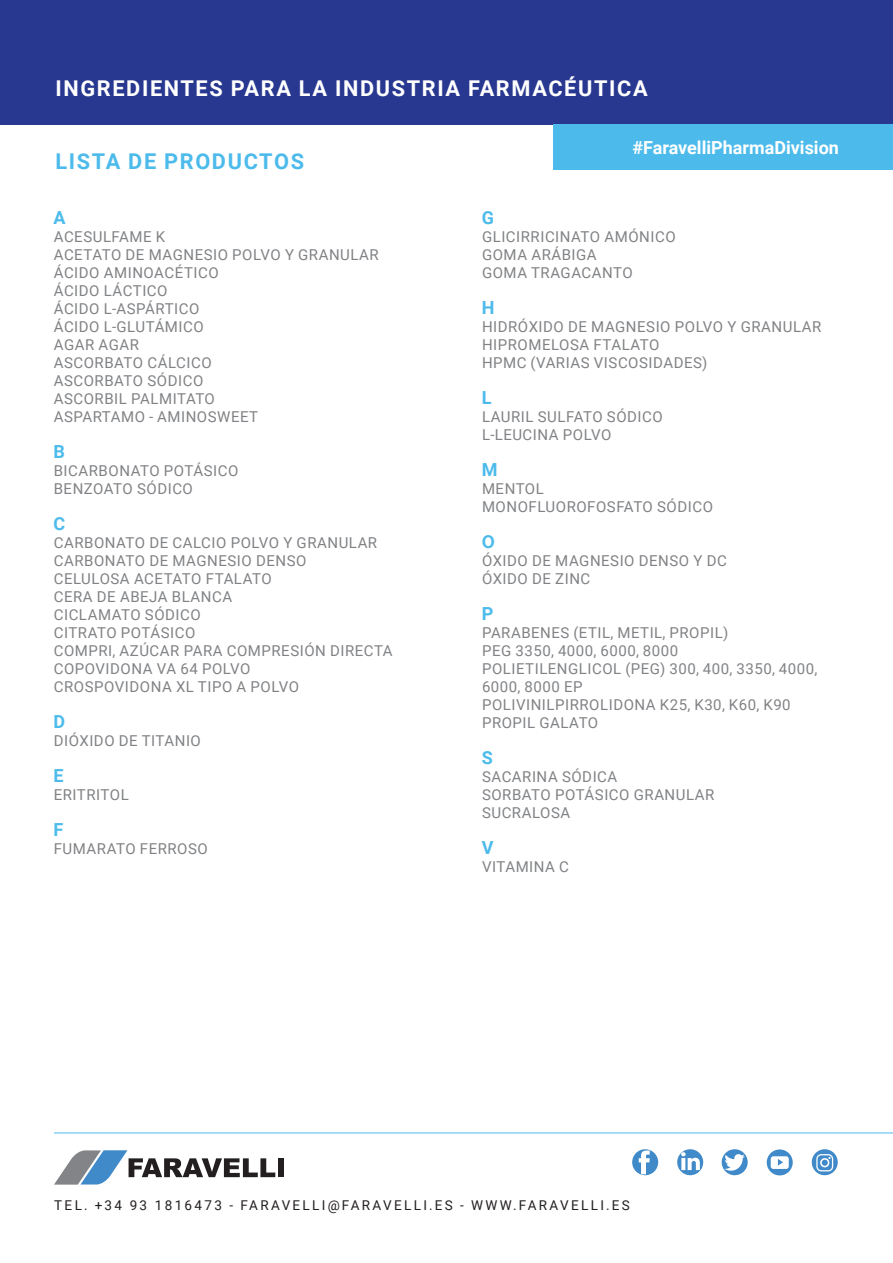
<style>
.page{position:relative;width:893px;height:1263px;background:#fff}
.page>*{position:absolute;margin:0;border:0;box-sizing:border-box;transform-origin:0 0}
.t1{font:700 21.75px "Roboto";letter-spacing:.075em;color:#fff}
.t2{font:700 21.75px "Roboto";letter-spacing:.075em;color:#4cbbeb}
.t3{font:700 18px "Roboto";color:#fff}
.t4{font:700 18px "Roboto";color:#4cbbeb}
.t5{font:15px "Roboto";letter-spacing:.035em;color:#808285}
.t6{font:13.5px "Roboto";letter-spacing:.175em;color:#231f20}
</style>
<div class="page">
<hr style="left:54px;top:1133px;width:839px;height:1px;background:#4cbbeb">
<svg style="left:54px;top:1150px;width:221px;height:34px"></svg>
<div style="left:278px;top:1158px;width:6px;height:19px;background:#231f20"></div>
<div style="left:0;top:0;width:893px;height:124px;background:#283890"></div>
<div style="left:554px;top:124px;width:339px;height:46px;background:#4cbbeb"></div>
<div style="left:632px;top:1149px;width:26px;height:26px;background:#408ac9;border-radius:50%"></div>
<div style="left:722px;top:1149px;width:26px;height:26px;background:#408ac9;border-radius:50%"></div>
<svg style="left:639px;top:1150px;width:11px;height:24px"></svg>
<svg style="left:677px;top:1149px;width:26px;height:26px"></svg>
<svg style="left:681px;top:1152px;width:19px;height:18px"></svg>
<svg style="left:724px;top:1154px;width:21px;height:17px"></svg>
<svg style="left:812px;top:1149px;width:26px;height:26px"></svg>
<div style="left:816px;top:1154px;width:17px;height:17px;border:1px solid #fff;border-radius:4px"></div>
<div style="left:820px;top:1158px;width:9px;height:9px;border:2px solid #fff;border-radius:50%"></div>
<svg style="left:767px;top:1149px;width:26px;height:26px"></svg>
<p class="t1" style="left:55px;top:73px;width:594px">INGREDIENTES PARA LA INDUSTRIA FARMACÉUTICA</p>
<p class="t2" style="left:55px;top:146px;width:250px">LISTA DE PRODUCTOS</p>
<p class="t4" style="left:54px;top:205px;width:14px">A</p>
<p class="t5" style="left:54px;top:226px;width:113px">ACESULFAME K</p>
<p class="t5" style="left:54px;top:244px;width:327px">ACETATO DE MAGNESIO POLVO Y GRANULAR</p>
<p class="t5" style="left:54px;top:262px;width:166px">ÁCIDO AMINOACÉTICO</p>
<p class="t5" style="left:54px;top:280px;width:115px">ÁCIDO LÁCTICO</p>
<p class="t5" style="left:54px;top:298px;width:147px">ÁCIDO L-ASPÁRTICO</p>
<p class="t5" style="left:54px;top:316px;width:152px">ÁCIDO L-GLUTÁMICO</p>
<p class="t5" style="left:54px;top:334px;width:87px">AGAR AGAR</p>
<p class="t5" style="left:54px;top:352px;width:159px">ASCORBATO CÁLCICO</p>
<p class="t5" style="left:54px;top:370px;width:151px">ASCORBATO SÓDICO</p>
<p class="t5" style="left:54px;top:388px;width:163px">ASCORBIL PALMITATO</p>
<p class="t5" style="left:54px;top:406px;width:206px">ASPARTAMO - AMINOSWEET</p>
<p class="t4" style="left:54px;top:439px;width:13px">B</p>
<p class="t5" style="left:54px;top:460px;width:186px">BICARBONATO POTÁSICO</p>
<p class="t5" style="left:54px;top:478px;width:141px">BENZOATO SÓDICO</p>
<p class="t4" style="left:54px;top:511px;width:13px">C</p>
<p class="t5" style="left:54px;top:532px;width:325px">CARBONATO DE CALCIO POLVO Y GRANULAR</p>
<p class="t5" style="left:54px;top:550px;width:254px">CARBONATO DE MAGNESIO DENSO</p>
<p class="t5" style="left:54px;top:568px;width:219px">CELULOSA ACETATO FTALATO</p>
<p class="t5" style="left:54px;top:586px;width:180px">CERA DE ABEJA BLANCA</p>
<p class="t5" style="left:54px;top:604px;width:149px">CICLAMATO SÓDICO</p>
<p class="t5" style="left:54px;top:622px;width:143px">CITRATO POTÁSICO</p>
<p class="t5" style="left:54px;top:640px;width:340px">COMPRI, AZÚCAR PARA COMPRESIÓN DIRECTA</p>
<p class="t5" style="left:54px;top:658px;width:198px">COPOVIDONA VA 64 POLVO</p>
<p class="t5" style="left:54px;top:676px;width:247px">CROSPOVIDONA XL TIPO A POLVO</p>
<p class="t4" style="left:54px;top:709px;width:13px">D</p>
<p class="t5" style="left:54px;top:730px;width:149px">DIÓXIDO DE TITANIO</p>
<p class="t4" style="left:54px;top:763px;width:12px">E</p>
<p class="t5" style="left:54px;top:784px;width:77px">ERITRITOL</p>
<p class="t4" style="left:54px;top:817px;width:11px">F</p>
<p class="t5" style="left:54px;top:838px;width:156px">FUMARATO FERROSO</p>
<p class="t3" style="left:632px;top:135px;width:208px">#FaravelliPharmaDivision</p>
<p class="t4" style="left:482px;top:205px;width:14px">G</p>
<p class="t5" style="left:482px;top:226px;width:195px">GLICIRRICINATO AMÓNICO</p>
<p class="t5" style="left:482px;top:244px;width:116px">GOMA ARÁBIGA</p>
<p class="t5" style="left:482px;top:262px;width:152px">GOMA TRAGACANTO</p>
<p class="t4" style="left:482px;top:295px;width:14px">H</p>
<p class="t5" style="left:482px;top:316px;width:341px">HIDRÓXIDO DE MAGNESIO POLVO Y GRANULAR</p>
<p class="t5" style="left:482px;top:334px;width:179px">HIPROMELOSA FTALATO</p>
<p class="t5" style="left:482px;top:352px;width:227px">HPMC (VARIAS VISCOSIDADES)</p>
<p class="t4" style="left:482px;top:385px;width:11px">L</p>
<p class="t5" style="left:482px;top:406px;width:182px">LAURIL SULFATO SÓDICO</p>
<p class="t5" style="left:482px;top:424px;width:131px">L-LEUCINA POLVO</p>
<p class="t4" style="left:482px;top:457px;width:17px">M</p>
<p class="t5" style="left:482px;top:478px;width:63px">MENTOL</p>
<p class="t5" style="left:482px;top:496px;width:232px">MONOFLUOROFOSFATO SÓDICO</p>
<p class="t4" style="left:482px;top:529px;width:15px">O</p>
<p class="t5" style="left:482px;top:550px;width:246px">ÓXIDO DE MAGNESIO DENSO Y DC</p>
<p class="t5" style="left:482px;top:568px;width:110px">ÓXIDO DE ZINC</p>
<p class="t4" style="left:482px;top:601px;width:13px">P</p>
<p class="t5" style="left:482px;top:622px;width:248px">PARABENES (ETIL, METIL, PROPIL)</p>
<p class="t5" style="left:482px;top:640px;width:198px">PEG 3350, 4000, 6000, 8000</p>
<p class="t5" style="left:482px;top:658px;width:337px">POLIETILENGLICOL (PEG) 300, 400, 3350, 4000,</p>
<p class="t5" style="left:482px;top:676px;width:102px">6000, 8000 EP</p>
<p class="t5" style="left:482px;top:694px;width:310px">POLIVINILPIRROLIDONA K25, K30, K60, K90</p>
<p class="t5" style="left:482px;top:712px;width:118px">PROPIL GALATO</p>
<p class="t4" style="left:482px;top:745px;width:13px">S</p>
<p class="t5" style="left:482px;top:766px;width:137px">SACARINA SÓDICA</p>
<p class="t5" style="left:482px;top:784px;width:234px">SORBATO POTÁSICO GRANULAR</p>
<p class="t5" style="left:482px;top:802px;width:90px">SUCRALOSA</p>
<p class="t4" style="left:482px;top:835px;width:13px">V</p>
<p class="t5" style="left:482px;top:856px;width:89px">VITAMINA C</p>
<p class="t6" style="left:54px;top:1195px;width:577px">TEL. +34 93 1816473 - FARAVELLI@FARAVELLI.ES - WWW.FARAVELLI.ES</p>
</div>
